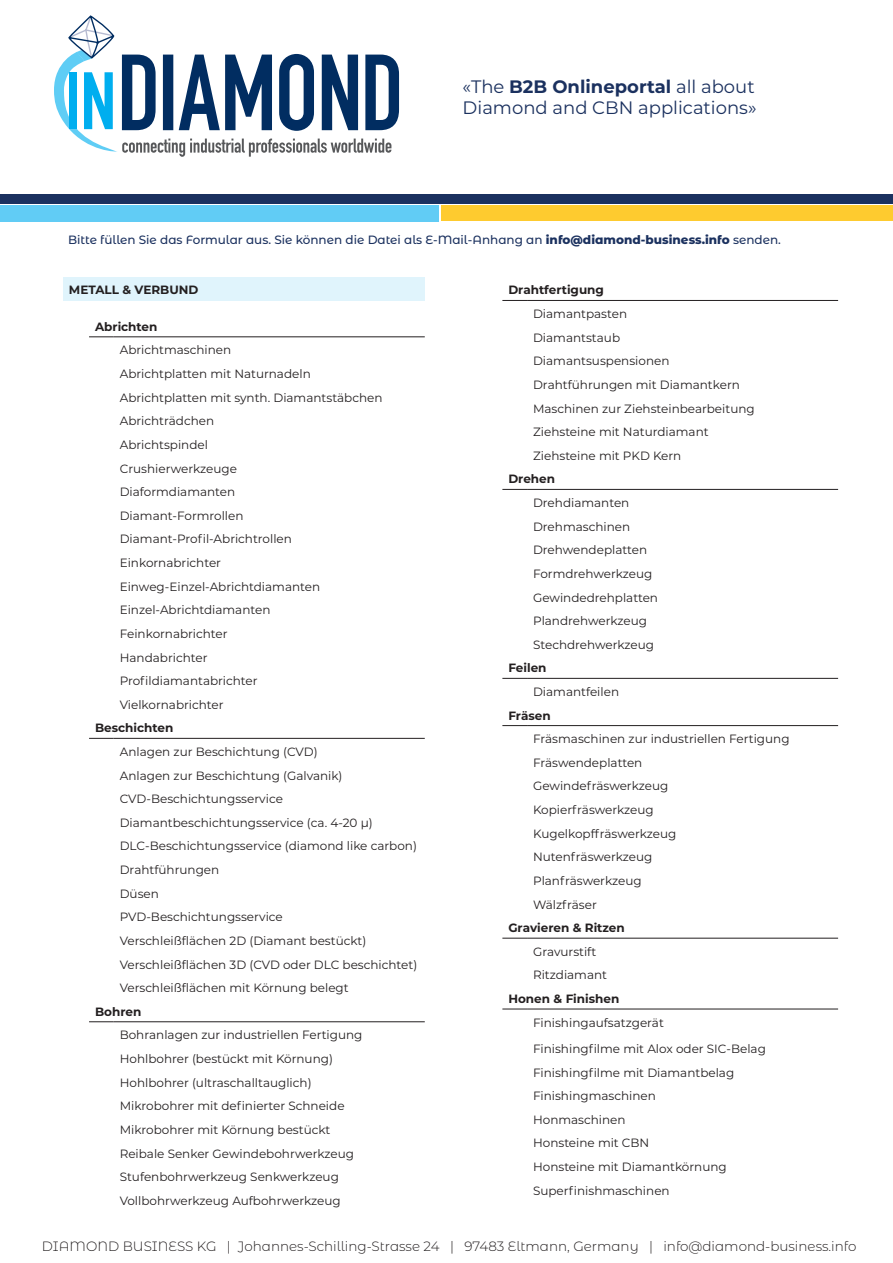
<style>
.page{position:relative;width:893px;height:1263px;background:#fff}
.page>*{position:absolute;margin:0;border:0;box-sizing:border-box;transform-origin:0 0}
.t1{font:18px/21.6px "Montserrat";color:#1b315f}
.t2{font:300 13.5px "Montserrat Alternates";color:#231f20}
.t3{font:12px/23.5px "Montserrat";color:#231f20}
.t4{font:700 12px "Montserrat";color:#231f20}
.t5{font:500 12px "Montserrat Alternates";color:#1b315f}
.s1{font-weight:700}
.s2{font-weight:800}
</style>
<div class="page">
<svg style="left:54px;top:15px;width:345px;height:142px"></svg>
<div style="left:0;top:194px;width:893px;height:9px;background:#1b315f"></div>
<div style="left:0;top:205px;width:439px;height:17px;background:#61ccf5"></div>
<div style="left:441px;top:205px;width:452px;height:16px;background:#fecb2f"></div>
<div style="left:63px;top:277px;width:362px;height:23px;background:#e0f4fc"></div>
<svg style="left:89px;top:337px;width:25px;height:1px"></svg>
<hr style="left:114px;top:337px;width:311px;height:1px;background:#231f20">
<svg style="left:89px;top:738px;width:25px;height:1px"></svg>
<hr style="left:114px;top:738px;width:311px;height:1px;background:#231f20">
<svg style="left:89px;top:1021px;width:25px;height:1px"></svg>
<hr style="left:114px;top:1021px;width:311px;height:1px;background:#231f20">
<svg style="left:502px;top:300px;width:25px;height:1px"></svg>
<hr style="left:527px;top:300px;width:311px;height:1px;background:#231f20">
<svg style="left:502px;top:489px;width:25px;height:1px"></svg>
<hr style="left:527px;top:489px;width:311px;height:1px;background:#231f20">
<svg style="left:502px;top:678px;width:25px;height:1px"></svg>
<hr style="left:527px;top:678px;width:311px;height:1px;background:#231f20">
<svg style="left:502px;top:725px;width:25px;height:1px"></svg>
<hr style="left:527px;top:725px;width:311px;height:1px;background:#231f20">
<svg style="left:502px;top:938px;width:25px;height:1px"></svg>
<hr style="left:527px;top:938px;width:311px;height:1px;background:#231f20">
<svg style="left:502px;top:1009px;width:25px;height:1px"></svg>
<hr style="left:527px;top:1009px;width:311px;height:1px;background:#231f20">
<h1 class="t1" style="left:463px;top:75px;width:295px">«The <span class="s1">B2B Onlineportal</span> all about<br>Diamond and CBN applications»</h1>
<p class="t5" style="left:68px;top:232px;width:714px">Bitte füllen Sie das Formular aus. Sie können die Datei als E-Mail-Anhang an <span class="s2">info@diamond-business.info</span> senden.</p>
<p class="t4" style="left:69px;top:282px;width:131px">METALL &amp; VERBUND</p>
<p class="t4" style="left:95px;top:318px;width:64px">Abrichten</p>
<p class="t3" style="left:120px;top:338px;width:264px">Abrichtmaschinen<br>Abrichtplatten mit Naturnadeln<br>Abrichtplatten mit synth. Diamantstäbchen<br>Abrichträdchen<br>Abrichtspindel<br>Crushierwerkzeuge<br>Diaformdiamanten<br>Diamant-Formrollen<br>Diamant-Profil-Abrichtrollen<br>Einkornabrichter<br>Einweg-Einzel-Abrichtdiamanten<br>Einzel-Abrichtdiamanten<br>Feinkornabrichter<br>Handabrichter<br>Profildiamantabrichter<br>Vielkornabrichter</p>
<p class="t4" style="left:95px;top:719px;width:80px">Beschichten</p>
<p class="t3" style="left:120px;top:739px;width:299px">Anlagen zur Beschichtung (CVD)<br>Anlagen zur Beschichtung (Galvanik)<br>CVD-Beschichtungsservice Diamantbeschichtungsservice (ca. 4-20 µ)<br>DLC-Beschichtungsservice (diamond like carbon)<br>Drahtführungen<br>Düsen<br>PVD-Beschichtungsservice<br>Verschleißflächen 2D (Diamant bestückt)<br>Verschleißflächen 3D (CVD oder DLC beschichtet)<br>Verschleißflächen mit Körnung belegt</p>
<p class="t4" style="left:95px;top:1003px;width:48px">Bohren</p>
<p class="t3" style="left:120px;top:1023px;width:244px">Bohranlagen zur industriellen Fertigung Hohlbohrer (bestückt mit Körnung)<br>Hohlbohrer (ultraschalltauglich)<br>Mikrobohrer mit definierter Schneide Mikrobohrer mit Körnung bestückt Reibale Senker Gewindebohrwerkzeug Stufenbohrwerkzeug Senkwerkzeug Vollbohrwerkzeug Aufbohrwerkzeug</p>
<p class="t4" style="left:508px;top:282px;width:97px">Drahtfertigung</p>
<p class="t3" style="left:533px;top:302px;width:223px">Diamantpasten<br>Diamantstaub<br>Diamantsuspensionen<br>Drahtführungen mit Diamantkern<br>Maschinen zur Ziehsteinbearbeitung<br>Ziehsteine mit Naturdiamant<br>Ziehsteine mit PKD Kern</p>
<p class="t4" style="left:508px;top:470px;width:48px">Drehen</p>
<p class="t3" style="left:533px;top:491px;width:127px">Drehdiamanten<br>Drehmaschinen<br>Drehwendeplatten<br>Formdrehwerkzeug<br>Gewindedrehplatten<br>Plandrehwerkzeug<br>Stechdrehwerkzeug</p>
<p class="t4" style="left:508px;top:659px;width:40px">Feilen</p>
<p class="t3" style="left:533px;top:679px;width:88px">Diamantfeilen</p>
<p class="t4" style="left:508px;top:707px;width:44px">Fräsen</p>
<p class="t3" style="left:533px;top:727px;width:258px">Fräsmaschinen zur industriellen Fertigung<br>Fräswendeplatten<br>Gewindefräswerkzeug<br>Kopierfräswerkzeug<br>Kugelkopffräswerkzeug<br>Nutenfräswerkzeug<br>Planfräswerkzeug<br>Wälzfräser</p>
<p class="t4" style="left:508px;top:919px;width:118px">Gravieren &amp; Ritzen</p>
<p class="t3" style="left:533px;top:939px;width:76px">Gravurstift<br>Ritzdiamant</p>
<p class="t4" style="left:508px;top:990px;width:112px">Honen &amp; Finishen</p>
<p class="t3" style="left:533px;top:1009px;width:234px;line-height:26.2px">Finishingaufsatzgerät<br>Finishingfilme mit Alox oder SIC-Belag</p>
<p class="t3" style="left:533px;top:1060px;width:203px">Finishingfilme mit Diamantbelag<br>Finishingmaschinen<br>Honmaschinen<br>Honsteine mit CBN<br>Honsteine mit Diamantkörnung<br>Superfinishmaschinen</p>
<p class="t2" style="left:42px;top:1236px;width:816px">DIAMOND BUSINESS KG | Johannes-Schilling-Strasse 24 | 97483 Eltmann, Germany | info@diamond-business.info</p>
</div>
